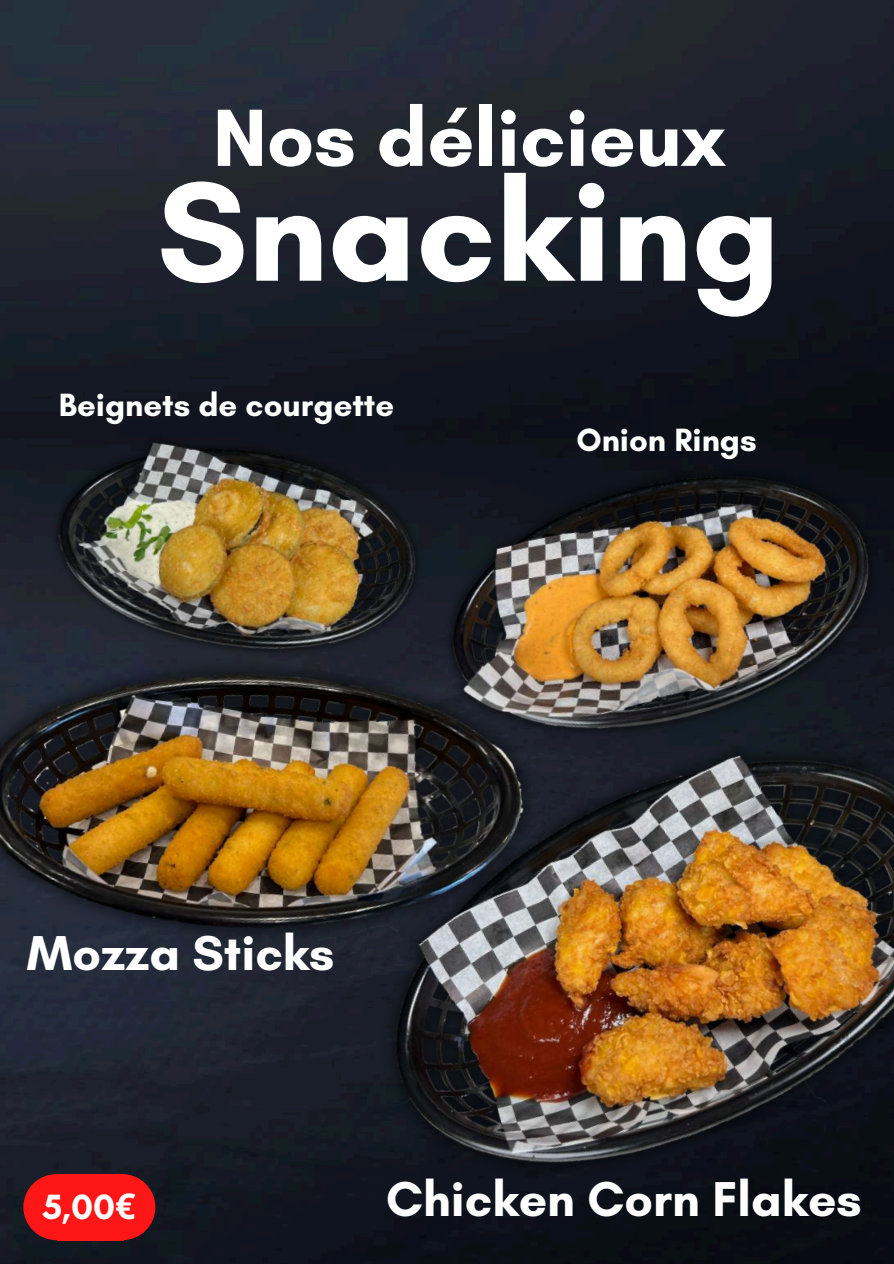
<style>
.page{position:relative;width:894px;height:1264px;background:#fff}
.page>*{position:absolute;margin:0;border:0;box-sizing:border-box;transform-origin:0 0}
.t1{font:700 143.7px "Glacial Indifference";color:#fff}
.t2{font:700 82.5px "Glacial Indifference";color:#fff}
.t3{font:700 49.8px "Glacial Indifference";color:#fff}
.t4{font:700 35.7px "Glacial Indifference";color:#fff}
.t5{font:700 32.85px "Glacial Indifference";color:#fff}
.s1{font-family:"Noto Sans"}
</style>
<div class="page">
<img style="left:0;top:0;width:893px;height:1263px">
<img style="left:298px;top:802px;width:595px;height:461px">
<img style="left:0;top:611px;width:601px;height:484px">
<img style="left:410px;top:421px;width:483px;height:381px">
<img style="left:33px;top:356px;width:433px;height:331px">
<div style="left:58px;top:1174px;width:66px;height:66px;background:#ff1616"></div>
<div style="left:89px;top:1174px;width:66px;height:66px;background:#ff1616;border-radius:50%"></div>
<div style="left:23px;top:1174px;width:66px;height:66px;background:#ff1616;border-radius:50%"></div>
<h2 class="t2" style="left:213px;top:87px;width:513px">Nos délicieux</h2>
<h1 class="t1" style="left:157px;top:144px;width:624px">Snacking</h1>
<p class="t5" style="left:59px;top:385px;width:336px">Beignets de courgette</p>
<p class="t5" style="left:576px;top:420px;width:182px">Onion Rings</p>
<h3 class="t3" style="left:27px;top:922px;width:309px">Mozza Sticks</h3>
<p class="t4" style="left:43px;top:1185px;width:94px">5,00<span class="s1">€</span></p>
<h3 class="t3" style="left:386px;top:1168px;width:477px">Chicken Corn Flakes</h3>
</div>
